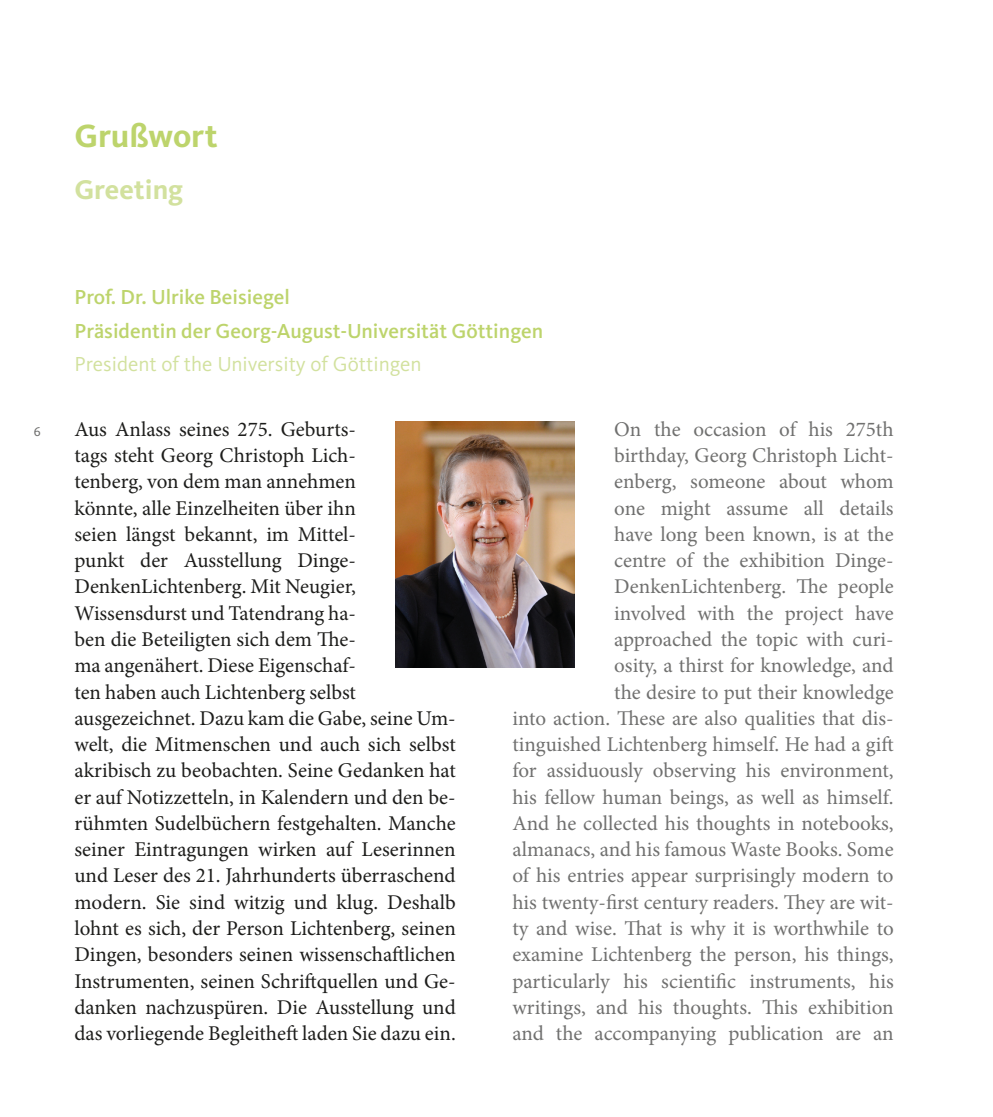
<style>
.page{position:relative;width:993px;height:1117px;background:#fff}
.page>*{position:absolute;margin:0;border:0;box-sizing:border-box;transform-origin:0 0}
.t1{font:700 33.25px "Kievit OT";color:#bdd46c}
.t2{font:700 28px "Kievit OT";color:#d2e19e}
.t3{font:21px/26.2px "Minion Pro";color:#1d1d1b}
.t4{font:21px/26.2px "Minion Pro";color:#70706f;text-align:right}
.t5{font:500 21px/33.2px "Kievit OT";color:#bdd46c}
.t6{font:21px "Kievit OT";color:#d2e19e}
.t7{font:13.12px "Kievit OT";color:#70706f}
</style>
<div class="page">
<img style="left:395px;top:422px;width:179px;height:245px">
<p class="t7" style="left:34px;top:424px;width:8px">6</p>
<h1 class="t1" style="left:74px;top:116px;width:145px">Grußwort</h1>
<h2 class="t2" style="left:74px;top:173px;width:110px">Greeting</h2>
<p class="t5" style="left:74px;top:281px;width:470px">Prof. Dr. Ulrike Beisiegel<br>Präsidentin der Georg-August-Universität Göttingen</p>
<p class="t6" style="left:74px;top:352px;width:348px">President of the University of Göttingen</p>
<p class="t3" style="left:74px;top:416px;width:383px">Aus Anlass seines 275. Geburts-<br>tags steht Georg Christoph Lich-<br>tenberg, von dem man annehmen<br>könnte, alle Einzelheiten über ihn<br>seien längst bekannt, im Mittel-<br>punkt der Ausstellung Dinge-DenkenLichtenberg. Mit Neugier, Wissensdurst und Tatendrang ha-<br>ben die Beteiligten sich dem The-<br>ma angenähert. Diese Eigenschaf-<br>ten haben auch Lichtenberg selbst ausgezeichnet. Dazu kam die Gabe, seine Um&shy;welt, die Mitmenschen und auch sich selbst akribisch zu beobachten. Seine Gedanken hat er auf Notizzetteln, in Kalendern und den be&shy;rühmten Sudelbüchern festgehalten. Manche seiner Eintragungen wirken auf Leserinnen und Leser des 21. Jahrhunderts überraschend modern. Sie sind witzig und klug. Deshalb lohnt es sich, der Person Lichtenberg, seinen Dingen, besonders seinen wissenschaftlichen Instrumenten, seinen Schriftquellen und Ge&shy;danken nachzuspüren. Die Ausstellung und das vorliegende Begleitheft laden Sie dazu ein.</p>
<p class="t4" style="left:512px;top:416px;width:383px">On the occasion of his 275th<br>birthday, Georg Christoph Licht-<br>enberg, someone about whom<br>one might assume all details<br>have long been known, is at the<br>centre of the exhibition Dinge-DenkenLichtenberg. The people<br>involved with the project have approached the topic with curi-<br>osity, a thirst for knowledge, and<br>the desire to put their knowledge<br>into action. These are also qualities that dis&shy;tinguished Lichtenberg himself. He had a gift for assiduously observing his environment, his fellow human beings, as well as himself.<br>And he collected his thoughts in notebooks, almanacs, and his famous Waste Books. Some of his entries appear surprisingly modern to his twenty-first century readers. They are wit&shy;ty and wise. That is why it is worthwhile to examine Lichtenberg the person, his things, particularly his scientific instruments, his writings, and his thoughts. This exhibition and the accompanying publication are an</p>
</div>
